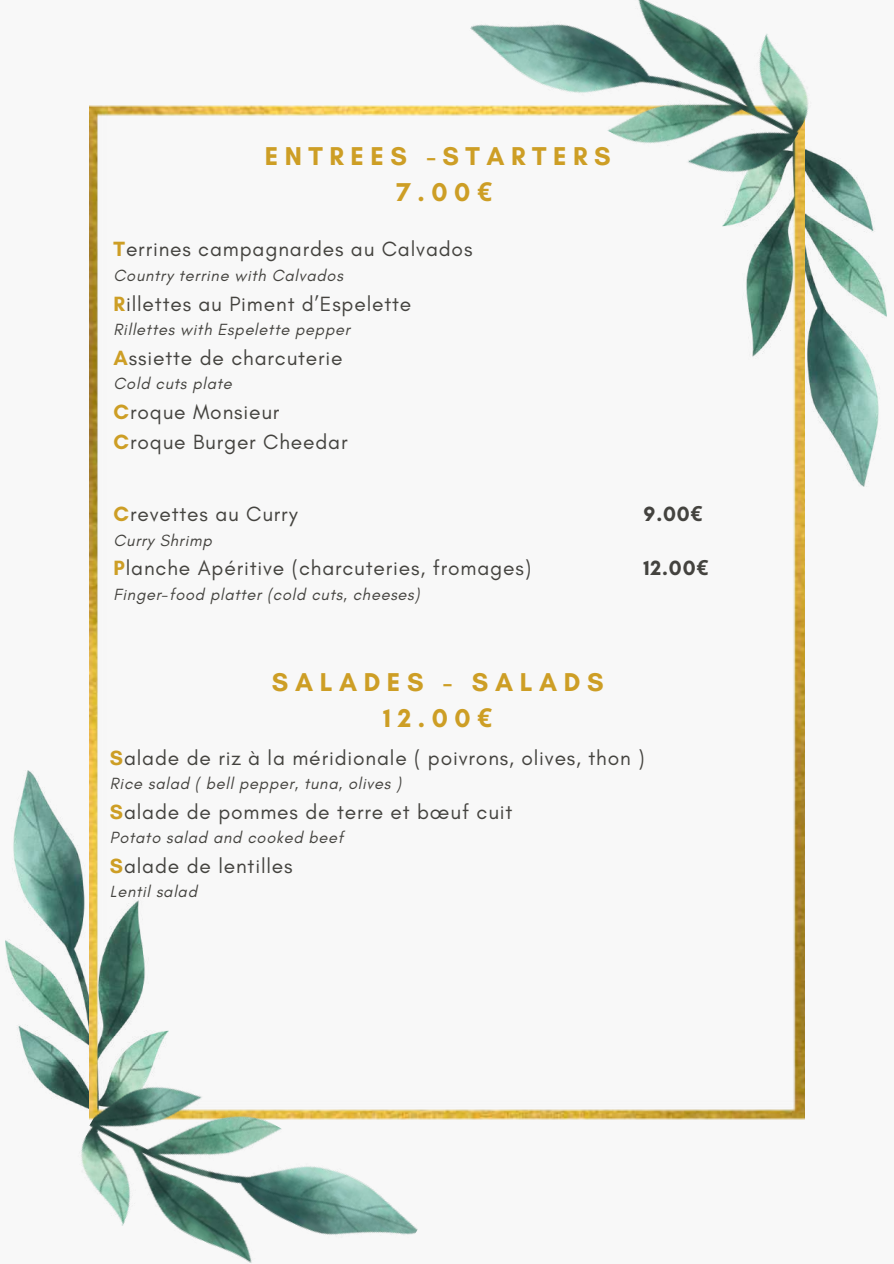
<style>
.page{position:relative;width:894px;height:1264px;background:#fff}
.page>*{position:absolute;margin:0;border:0;box-sizing:border-box;transform-origin:0 0}
.t1{font:700 26.25px/36px "Glacial Indifference";letter-spacing:.25em;color:#cd9e25;text-align:center}
.t2{font:21px/30.3px "Glacial Indifference";letter-spacing:.04em;color:#44433f}
.t3{font:700 21px "Glacial Indifference";color:#44433f}
.t4{font:italic 16.5px "Glacial Indifference";letter-spacing:.04em;color:#44433f}
.s1{font-family:"Noto Sans"}
.s2{font-weight:700;color:#cd9e25}
</style>
<div class="page">
<div style="left:0;top:0;width:893px;height:1263px;background:#f8f8f8"></div>
<img style="left:6px;top:770px;width:84px;height:323px">
<img style="left:804px;top:161px;width:81px;height:325px">
<img style="left:90px;top:106px;width:714px;height:1013px">
<img style="left:460px;top:0;width:373px;height:213px">
<img style="left:54px;top:1045px;width:373px;height:218px">
<p class="t1" style="left:264px;top:138px;width:347px">ENTREES -STARTERS<br>7.00<span class="s1">€</span></p>
<p class="t2" style="left:114px;top:234px;width:360px"><span class="s2">T</span>errines campagnardes au Calvados</p>
<p class="t4" style="left:114px;top:265px;width:231px">Country terrine with Calvados</p>
<p class="t2" style="left:114px;top:288px;width:299px"><span class="s2">R</span>illettes au Piment d’Espelette</p>
<p class="t4" style="left:114px;top:319px;width:238px">Rillettes with Espelette pepper</p>
<p class="t2" style="left:114px;top:342px;width:230px"><span class="s2">A</span>ssiette de charcuterie</p>
<p class="t4" style="left:114px;top:373px;width:120px">Cold cuts plate</p>
<p class="t2" style="left:114px;top:396px;width:235px"><span class="s2">C</span>roque Monsieur<br><span class="s2">C</span>roque Burger Cheedar</p>
<p class="t2" style="left:114px;top:499px;width:185px"><span class="s2">C</span>revettes au Curry</p>
<p class="t3" style="left:643px;top:501px;width:61px">9.00<span class="s1">€</span></p>
<p class="t4" style="left:114px;top:530px;width:100px">Curry Shrimp</p>
<p class="t2" style="left:114px;top:553px;width:419px"><span class="s2">P</span>lanche Apéritive (charcuteries, fromages)</p>
<p class="t3" style="left:643px;top:555px;width:67px">12.00<span class="s1">€</span></p>
<p class="t4" style="left:114px;top:584px;width:307px">Finger-food platter (cold cuts, cheeses)</p>
<p class="t1" style="left:272px;top:663px;width:333px">SALADES - SALADS<br>12.00<span class="s1">€</span></p>
<p class="t2" style="left:110px;top:742px;width:536px"><span class="s2">S</span>alade de riz à la méridionale ( poivrons, olives, thon )</p>
<p class="t4" style="left:110px;top:773px;width:293px">Rice salad ( bell pepper, tuna, olives )</p>
<p class="t2" style="left:110px;top:796px;width:404px"><span class="s2">S</span>alade de pommes de terre et bœuf cuit</p>
<p class="t4" style="left:110px;top:827px;width:235px">Potato salad and cooked beef</p>
<p class="t2" style="left:110px;top:850px;width:184px"><span class="s2">S</span>alade de lentilles</p>
<p class="t4" style="left:110px;top:881px;width:89px">Lentil salad</p>
</div>
